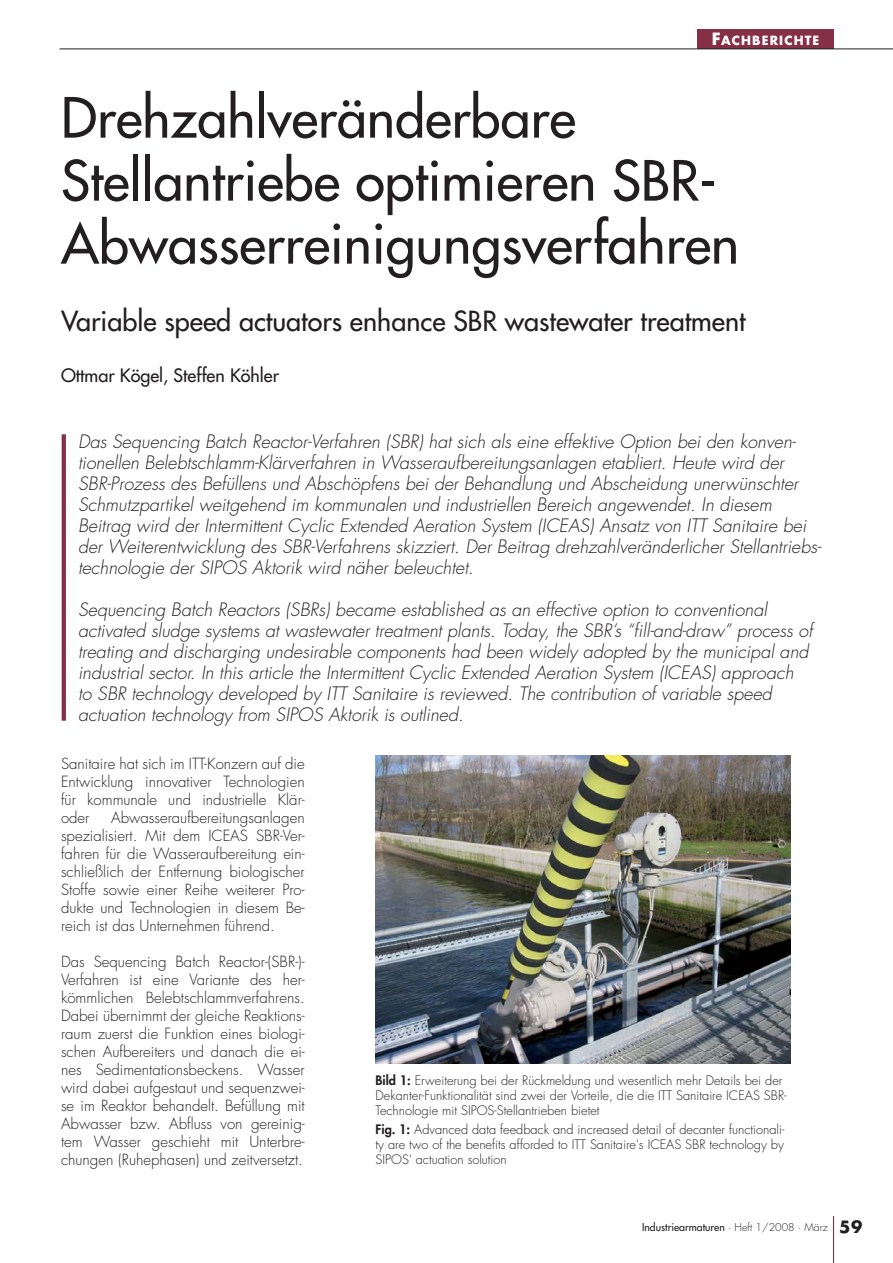
<style>
.page{position:relative;width:893px;height:1263px;background:#fff}
.page>*{position:absolute;margin:0;border:0;box-sizing:border-box;transform-origin:0 0}
.t1{font:54px/63px "Futura";color:#231f20}
.t2{font:27px "Futura";color:#231f20}
.t3{font:italic 300 18px/21px "Futura";color:#231f20}
.t4{font:18px "Futura";color:#231f20}
.t5{font:300 15px/18px "Futura";color:#231f20;text-align:justify}
.t6{font:300 12.75px/15px "Futura";color:#231f20}
.t7{font:700 12.3px "Futura";letter-spacing:.09em;color:#fff}
.t8{font:10.5px "Futura";color:#231f20}
.s1{font-size:16.5px}
.s2{font-weight:800}
.s3{font-weight:300}
.s4{font-weight:700;font-size:16.5px}
</style>
<div class="page">
<hr style="left:833px;top:1216px;width:1px;height:47px;background:#853046">
<div style="left:697px;top:30px;width:136px;height:19px;background:#853046"></div>
<hr style="left:60px;top:49px;width:832px;height:1px;background:#231f20">
<svg style="left:62px;top:434px;width:4px;height:287px"></svg>
<img style="left:375px;top:755px;width:416px;height:308px">
<p class="t7" style="left:712px;top:35px;width:109px"><span class="s1">F</span>ACHBERICHTE</p>
<h1 class="t1" style="left:61px;top:90px;width:680px">Drehzahlveränderbare<br>Stellantriebe optimieren SBR-<br>Abwasserreinigungsverfahren</h1>
<h2 class="t2" style="left:61px;top:307px;width:686px">Variable speed actuators enhance SBR wastewater treatment</h2>
<p class="t4" style="left:61px;top:366px;width:219px">Ottmar Kögel, Steffen Köhler</p>
<p class="t3" style="left:78px;top:432px;width:747px">Das Sequencing Batch Reactor-Verfahren (SBR) hat sich als eine effektive Option bei den konven&shy;tionellen Belebtschlamm-Klärverfahren in Wasseraufbereitungsanlagen etabliert. Heute wird der SBR-Prozess des Befüllens und Abschöpfens bei der Behandlung und Abscheidung unerwünschter Schmutzpartikel weitgehend im kommunalen und industriellen Bereich angewendet. In diesem Beitrag wird der Intermittent Cyclic Extended Aeration System (ICEAS) Ansatz von ITT Sanitaire bei der Weiterentwicklung des SBR-Verfahrens skizziert. Der Beitrag drehzahlveränderlicher Stellantriebs&shy;technologie der SIPOS Aktorik wird näher beleuchtet.</p>
<p class="t3" style="left:78px;top:600px;width:736px">Sequencing Batch Reactors (SBRs) became established as an effective option to conventional activated sludge systems at wastewater treatment plants. Today, the SBR’s “fill-and-draw” process of treating and discharging undesirable components had been widely adopted by the municipal and industrial sector. In this article the Intermittent Cyclic Extended Aeration System (ICEAS) approach to SBR technology developed by ITT Sanitaire is reviewed. The contribution of variable speed actuation technology from SIPOS Aktorik is outlined.</p>
<p class="t5" style="left:61px;top:756px;width:245px">Sanitaire hat sich im ITT-Konzern auf die Entwicklung innovativer Technologien für kommunale und industrielle Klär&shy;oder</p>
<p class="t5" style="left:61px;top:810px;width:245px;text-indent:50px">Abwasseraufbereitungsanlagen spezialisiert. Mit dem ICEAS SBR-Ver&shy;fahren für die Wasseraufbereitung ein&shy;schließlich der Entfernung biologischer Stoffe sowie einer Reihe weiterer Pro&shy;dukte und Technologien in diesem Be&shy;reich ist das Unternehmen führend.</p>
<p class="t5" style="left:61px;top:954px;width:245px">Das Sequencing Batch Reactor-(SBR-)- Verfahren ist eine Variante des her&shy;kömmlichen Belebtschlammverfahrens.<br>Dabei übernimmt der gleiche Reaktions&shy;raum zuerst die Funktion eines biologi&shy;schen Aufbereiters und danach die ei&shy;nes Sedimentationsbeckens. Wasser wird dabei aufgestaut und sequenzwei&shy;se im Reaktor behandelt. Befüllung mit Abwasser bzw. Abfluss von gereinig&shy;tem Wasser geschieht mit Unterbre&shy;chungen (Ruhephasen) und zeitversetzt.</p>
<p class="t6" style="left:376px;top:1074px;width:413px"><span class="s2">Bild 1:</span> Erweiterung bei der Rückmeldung und wesentlich mehr Details bei der<br>Dekanter-Funktionalität sind zwei der Vorteile, die die ITT Sanitaire ICEAS SBR-<br>Technologie mit SIPOS-Stellantrieben bietet</p>
<p class="t6" style="left:376px;top:1123px;width:410px;text-align:justify"><span class="s2">Fig. 1:</span> Advanced data feedback and increased detail of decanter functionali&shy;ty are two of the benefits afforded to ITT Sanitaire's ICEAS SBR technology by SIPOS' actuation solution</p>
<p class="t8" style="left:642px;top:1222px;width:222px">Industriearmaturen <span class="s3">· Heft 1/2008 · März</span> <span class="s4">59</span></p>
</div>
